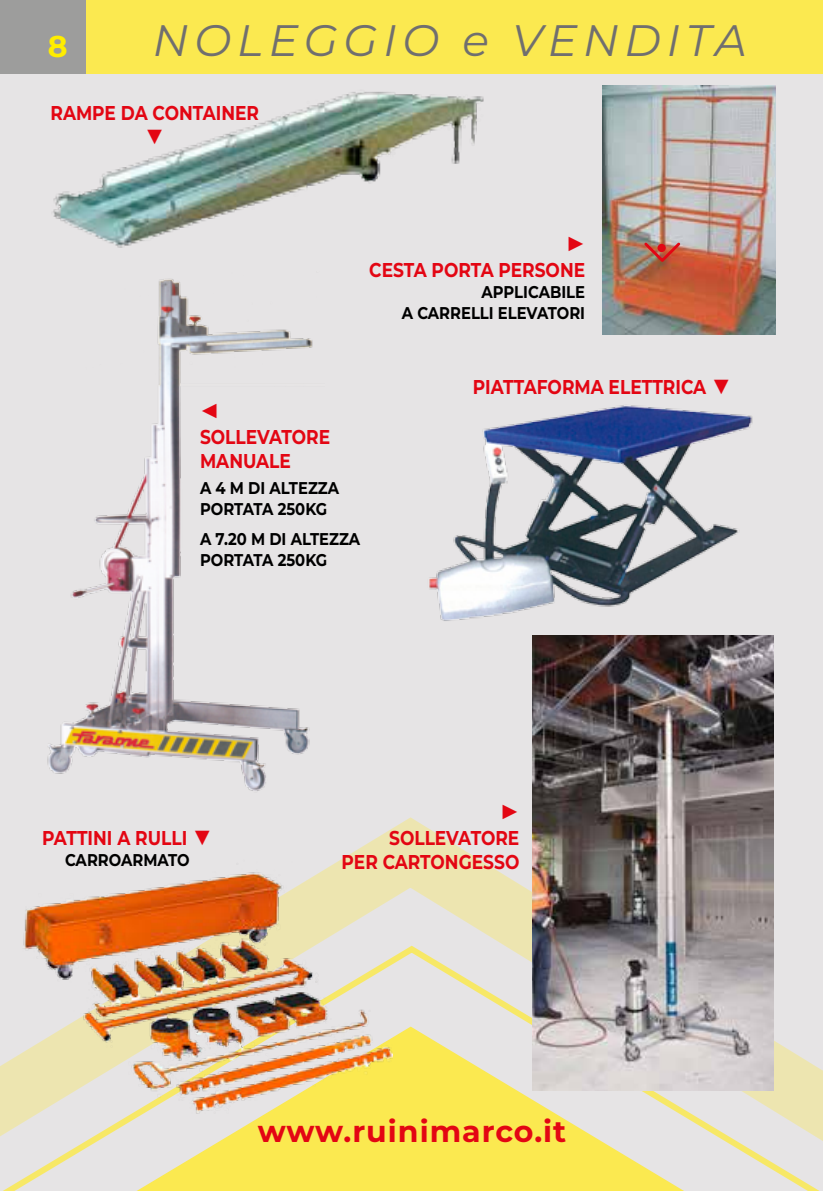
<style>
.page{position:relative;width:823px;height:1191px;background:#fff}
.page>*{position:absolute;margin:0;border:0;box-sizing:border-box;transform-origin:0 0}
.t1{font:italic 44px "Montserrat";letter-spacing:.13em;color:#706f6f}
.t2{font:700 34px "Montserrat";color:#e30613}
.t3{font:700 30px "Montserrat";letter-spacing:.035em;color:#e30613}
.t4{font:700 30px "Montserrat";color:#ffed00}
.t5{font:700 20px/24px "Montserrat";color:#e30613;scale:.85 1}
.t6{font:700 17px/21px "Montserrat";color:#000;scale:.87 1}
.s1{font-size:34px}
</style>
<div class="page">
<div style="left:0;top:0;width:822px;height:1191px;background:#e6e4e5"></div>
<div style="left:0;top:0;width:822px;height:74px;background:#fbe950"></div>
<div style="left:0;top:0;width:85px;height:74px;background:#9d9d9c"></div>
<svg style="left:3px;top:1159px;width:765px;height:32px"></svg>
<svg style="left:768px;top:1160px;width:52px;height:31px"></svg>
<svg style="left:0;top:815px;width:822px;height:344px"></svg>
<img style="left:429px;top:405px;width:324px;height:216px">
<img style="left:602px;top:85px;width:172px;height:249px">
<img style="left:47px;top:279px;width:266px;height:512px">
<img style="left:23px;top:859px;width:369px;height:256px">
<svg style="left:642px;top:241px;width:39px;height:22px"></svg>
<img style="left:53px;top:92px;width:431px;height:156px">
<img style="left:532px;top:635px;width:240px;height:455px">
<h3 class="t4" style="left:48px;top:26px;width:21px">8</h3>
<h1 class="t1" style="left:153px;top:11px;width:595px">NOLEGGIO e VENDITA</h1>
<p class="t5" style="left:50px;top:100px;width:244px">RAMPE DA CONTAINER</p>
<h2 class="t2" style="left:144px;top:111px;width:22px">▼</h2>
<h2 class="t2" style="left:564px;top:218px;width:22px">▶</h2>
<p class="t5" style="left:369px;top:258px;width:120px">CESTA PORTA</p>
<p class="t5" style="left:498px;top:258px;width:103px">PERSONE</p>
<p class="t6" style="left:481px;top:281px;width:90px">APPLICABILE</p>
<p class="t6" style="left:401px;top:302px;width:78px">A CARRELLI</p>
<p class="t6" style="left:497px;top:302px;width:99px">ELEVATO RI</p>
<h2 class="t2" style="left:200px;top:385px;width:22px">◀</h2>
<p class="t5" style="left:200px;top:425px;width:154px">SOLLEVATORE<br>MANUALE</p>
<p class="t6" style="left:200px;top:477px;width:161px">A 4 M DI ALTEZZA<br>PO RTATA 250KG</p>
<p class="t6" style="left:200px;top:528px;width:185px">A 7.20 M DI ALTEZZA<br>PO RTATA 250KG</p>
<p class="t5" style="left:472px;top:375px;width:36px">PIATTA</p>
<p class="t5" style="left:536px;top:375px;width:230px">FORMA ELETTRICA <span class="s1">▼</span></p>
<p class="t5" style="left:42px;top:825px;width:202px">PATTINI A RULLI <span class="s1">▼</span></p>
<p class="t6" style="left:65px;top:849px;width:142px">CARROARMATO</p>
<h2 class="t2" style="left:498px;top:786px;width:22px">▶</h2>
<p class="t5" style="left:341px;top:825px;width:210px;text-indent:48px">SOLLEVATORE<br>PER CARTONGESSO</p>
<h3 class="t3" style="left:258px;top:1111px;width:310px">WWW.RUINIMARCO.IT</h3>
</div>
